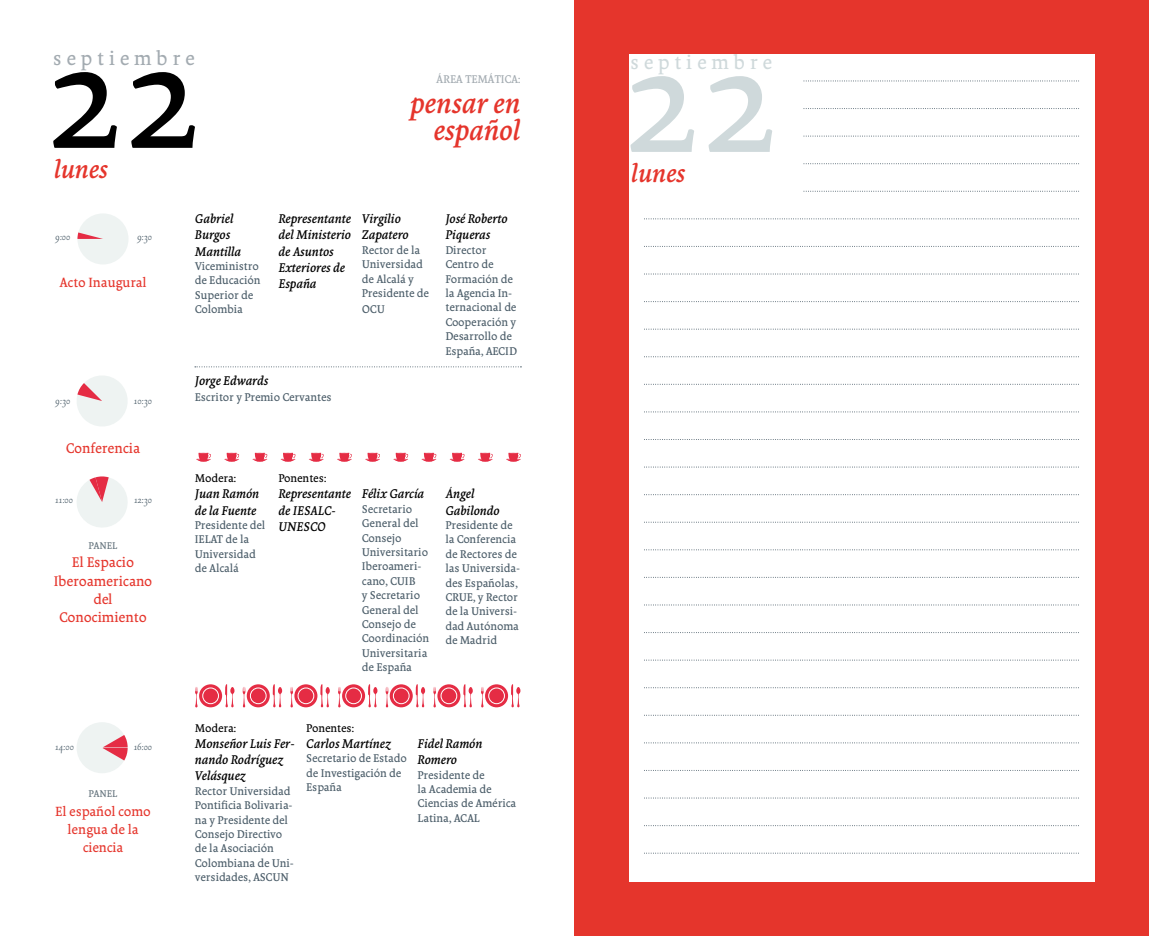
<style>
.page{position:relative;width:1149px;height:936px;background:#fff}
.page>*{position:absolute;margin:0;border:0;box-sizing:border-box;transform-origin:0 0}
.t1{font:150px "Borges Gris";color:#000}
.t2{font:150px "Borges Gris";color:#cfd9db}
.t3{font:italic 30px/27px "Borges Gris";color:#e5352c;text-align:right}
.t4{font:italic 27px "Borges Gris";color:#e5352c}
.t5{font:21px "Borges Gris";letter-spacing:.23em;color:#a3abb1}
.t6{font:21px "Borges Gris";letter-spacing:.23em;color:#cfd9db}
.t7{font:15px/19.5px "Borges Gris";color:#e5352c;text-align:center}
.t8{font:14.25px/18px "Borges Gris";color:#e5352c;text-align:center}
.t9{font:italic 13.5px/16.2px "Borges Gris";color:#000}
.t10{font:12px/14.4px "Borges Gris";color:#4a5c68}
.t11{font:12px "Borges Poema";color:#4a5c68}
.t12{font:12px "Borges Gris";color:#000}
.t13{font:12px "Borges Gris";letter-spacing:-.01em;color:#a3abb1}
.t14{font:10.5px "Borges Gris";letter-spacing:-.005em;color:#66757e}
</style>
<div class="page">
<div style="left:574px;top:0;width:574px;height:935px;background:#e5352c"></div>
<div style="left:628px;top:54px;width:466px;height:827px;background:#fff"></div>
<svg style="left:803px;top:81px;width:274px;height:1px"></svg>
<svg style="left:803px;top:108px;width:274px;height:1px"></svg>
<svg style="left:803px;top:136px;width:274px;height:1px"></svg>
<svg style="left:803px;top:163px;width:274px;height:1px"></svg>
<svg style="left:803px;top:191px;width:274px;height:1px"></svg>
<svg style="left:644px;top:218px;width:433px;height:1px"></svg>
<svg style="left:644px;top:246px;width:433px;height:1px"></svg>
<svg style="left:644px;top:274px;width:433px;height:1px"></svg>
<svg style="left:644px;top:301px;width:433px;height:1px"></svg>
<svg style="left:644px;top:329px;width:433px;height:1px"></svg>
<svg style="left:644px;top:356px;width:433px;height:1px"></svg>
<svg style="left:644px;top:384px;width:433px;height:1px"></svg>
<svg style="left:644px;top:411px;width:433px;height:1px"></svg>
<svg style="left:644px;top:439px;width:433px;height:1px"></svg>
<svg style="left:644px;top:467px;width:433px;height:1px"></svg>
<svg style="left:644px;top:494px;width:433px;height:1px"></svg>
<svg style="left:644px;top:522px;width:433px;height:1px"></svg>
<svg style="left:644px;top:549px;width:433px;height:1px"></svg>
<svg style="left:644px;top:577px;width:433px;height:1px"></svg>
<svg style="left:644px;top:604px;width:433px;height:1px"></svg>
<svg style="left:644px;top:632px;width:433px;height:1px"></svg>
<svg style="left:644px;top:659px;width:433px;height:1px"></svg>
<svg style="left:644px;top:687px;width:433px;height:1px"></svg>
<svg style="left:644px;top:715px;width:433px;height:1px"></svg>
<svg style="left:644px;top:742px;width:433px;height:1px"></svg>
<svg style="left:644px;top:770px;width:433px;height:1px"></svg>
<svg style="left:644px;top:797px;width:433px;height:1px"></svg>
<svg style="left:644px;top:825px;width:433px;height:1px"></svg>
<svg style="left:644px;top:852px;width:433px;height:1px"></svg>
<svg style="left:196px;top:452px;width:15px;height:10px"></svg>
<svg style="left:224px;top:452px;width:15px;height:10px"></svg>
<svg style="left:252px;top:452px;width:15px;height:10px"></svg>
<svg style="left:280px;top:452px;width:15px;height:10px"></svg>
<svg style="left:309px;top:452px;width:15px;height:10px"></svg>
<svg style="left:337px;top:452px;width:15px;height:10px"></svg>
<svg style="left:365px;top:452px;width:15px;height:10px"></svg>
<svg style="left:393px;top:452px;width:15px;height:10px"></svg>
<svg style="left:421px;top:452px;width:15px;height:10px"></svg>
<svg style="left:449px;top:452px;width:15px;height:10px"></svg>
<svg style="left:478px;top:452px;width:14px;height:10px"></svg>
<svg style="left:506px;top:452px;width:15px;height:10px"></svg>
<svg style="left:195px;top:687px;width:3px;height:20px"></svg>
<svg style="left:225px;top:684px;width:9px;height:23px"></svg>
<svg style="left:199px;top:684px;width:23px;height:23px"></svg>
<div style="left:203px;top:688px;width:15px;height:15px;background:#e52c44;border-radius:50%"></div>
<div style="left:202px;top:687px;width:16px;height:16px;border:1px solid #fff;border-radius:50%"></div>
<svg style="left:242px;top:687px;width:3px;height:20px"></svg>
<svg style="left:272px;top:684px;width:10px;height:23px"></svg>
<svg style="left:247px;top:684px;width:23px;height:23px"></svg>
<div style="left:250px;top:688px;width:16px;height:15px;background:#e52c44;border-radius:50%"></div>
<div style="left:250px;top:687px;width:16px;height:16px;border:1px solid #fff;border-radius:50%"></div>
<svg style="left:290px;top:687px;width:3px;height:20px"></svg>
<svg style="left:320px;top:684px;width:10px;height:23px"></svg>
<svg style="left:294px;top:684px;width:23px;height:23px"></svg>
<div style="left:298px;top:688px;width:16px;height:15px;background:#e52c44;border-radius:50%"></div>
<div style="left:298px;top:687px;width:16px;height:16px;border:1px solid #fff;border-radius:50%"></div>
<svg style="left:338px;top:687px;width:3px;height:20px"></svg>
<svg style="left:368px;top:684px;width:9px;height:23px"></svg>
<svg style="left:342px;top:684px;width:23px;height:23px"></svg>
<div style="left:345px;top:688px;width:16px;height:15px;background:#e52c44;border-radius:50%"></div>
<div style="left:345px;top:687px;width:16px;height:16px;border:1px solid #fff;border-radius:50%"></div>
<svg style="left:385px;top:687px;width:3px;height:20px"></svg>
<svg style="left:415px;top:684px;width:10px;height:23px"></svg>
<svg style="left:389px;top:684px;width:23px;height:23px"></svg>
<div style="left:393px;top:688px;width:16px;height:15px;background:#e52c44;border-radius:50%"></div>
<div style="left:393px;top:687px;width:16px;height:16px;border:1px solid #fff;border-radius:50%"></div>
<svg style="left:433px;top:687px;width:3px;height:20px"></svg>
<svg style="left:463px;top:684px;width:9px;height:23px"></svg>
<svg style="left:437px;top:684px;width:23px;height:23px"></svg>
<div style="left:441px;top:688px;width:15px;height:15px;background:#e52c44;border-radius:50%"></div>
<div style="left:440px;top:687px;width:17px;height:16px;border:1px solid #fff;border-radius:50%"></div>
<svg style="left:481px;top:687px;width:3px;height:20px"></svg>
<svg style="left:511px;top:684px;width:9px;height:23px"></svg>
<svg style="left:485px;top:684px;width:23px;height:23px"></svg>
<div style="left:488px;top:688px;width:16px;height:15px;background:#e52c44;border-radius:50%"></div>
<div style="left:488px;top:687px;width:16px;height:16px;border:1px solid #fff;border-radius:50%"></div>
<div style="left:77px;top:213px;width:51px;height:51px;background:#eef3f2;border-radius:50%"></div>
<svg style="left:77px;top:232px;width:26px;height:7px"></svg>
<svg style="left:77px;top:476px;width:51px;height:52px"></svg>
<div style="left:77px;top:722px;width:51px;height:51px;background:#eef3f2;border-radius:50%"></div>
<svg style="left:102px;top:735px;width:26px;height:25px"></svg>
<svg style="left:77px;top:376px;width:51px;height:50px"></svg>
<svg style="left:195px;top:366px;width:326px;height:1px"></svg>
<h3 class="t5" style="left:53px;top:46px;width:143px">septiembre</h3>
<h1 class="t1" style="left:43px;top:14px;width:158px">22</h1>
<h3 class="t4" style="left:54px;top:153px;width:55px">lunes</h3>
<p class="t11" style="left:55px;top:232px;width:17px">9:00</p>
<p class="t11" style="left:137px;top:232px;width:16px">9:30</p>
<p class="t8" style="left:59px;top:273px;width:89px">Acto Inaugural</p>
<p class="t9" style="left:195px;top:211px;width:48px">Gabriel<br>Burgos<br>Mantilla</p>
<p class="t10" style="left:195px;top:259px;width:67px">Viceministro de Educación<br>Superior de<br>Colombia</p>
<p class="t13" style="left:436px;top:72px;width:86px">ÁREA TEMÁTICA:</p>
<h2 class="t3" style="left:410px;top:90px;width:112px">pensar en español</h2>
<p class="t9" style="left:278px;top:211px;width:74px">Representante del Ministerio de Asuntos<br>Exteriores de<br>España</p>
<p class="t9" style="left:362px;top:211px;width:48px">Virgilio<br>Zapatero</p>
<p class="t10" style="left:362px;top:243px;width:68px">Rector de la<br>Universidad de Alcalá y<br>Presidente de</p>
<p class="t10" style="left:362px;top:302px;width:24px">OCU</p>
<p class="t9" style="left:445px;top:211px;width:64px">José Roberto<br>Piqueras</p>
<p class="t10" style="left:445px;top:243px;width:73px">Director<br>Centro de<br>Formación de la Agencia In&shy;ternacional de<br>Cooperación y<br>Desarrollo de<br>España, AECID</p>
<p class="t11" style="left:55px;top:395px;width:16px">9:30</p>
<p class="t11" style="left:134px;top:395px;width:20px">10:30</p>
<p class="t7" style="left:66px;top:438px;width:75px">Conferencia</p>
<p class="t11" style="left:55px;top:494px;width:19px">11:00</p>
<p class="t11" style="left:134px;top:494px;width:20px">12:30</p>
<p class="t14" style="left:89px;top:539px;width:30px">PANEL</p>
<p class="t7" style="left:54px;top:552px;width:100px">El Espacio<br>Iberoamericano</p>
<p class="t7" style="left:59px;top:590px;width:89px;line-height:18px">del<br>Conocimiento</p>
<p class="t11" style="left:55px;top:741px;width:20px">14:00</p>
<p class="t11" style="left:134px;top:741px;width:20px">16:00</p>
<p class="t14" style="left:89px;top:787px;width:30px">PANEL</p>
<p class="t8" style="left:55px;top:802px;width:97px">El español como lengua de la ciencia</p>
<p class="t9" style="left:195px;top:372px;width:75px">Jorge Edwards</p>
<p class="t10" style="left:195px;top:390px;width:138px">Escritor y Premio Cervantes</p>
<p class="t12" style="left:195px;top:471px;width:43px">Modera:</p>
<p class="t9" style="left:195px;top:486px;width:66px">Juan Ramón de la Fuente</p>
<p class="t10" style="left:195px;top:518px;width:72px">Presidente del<br>IELAT de la<br>Universidad de Alcalá</p>
<p class="t12" style="left:278px;top:471px;width:50px">Ponentes:</p>
<p class="t9" style="left:278px;top:486px;width:74px">Representante de IESALC-<br>UNESCO</p>
<p class="t9" style="left:362px;top:486px;width:64px">Félix García</p>
<p class="t10" style="left:362px;top:501px;width:69px">Secretario<br>General del<br>Consejo<br>Universitario<br>Iberoameri&shy;cano, CUIB<br>y Secretario<br>General del<br>Consejo de<br>Coordinación<br>Universitaria de España</p>
<p class="t9" style="left:445px;top:486px;width:56px">Ángel<br>Gabilondo</p>
<p class="t10" style="left:445px;top:518px;width:76px">Presidente de la Conferencia de Rectores de las Universida&shy;des Españolas,<br>CRUE, y Rector de la Universi&shy;dad Autónoma de Madrid</p>
<p class="t12" style="left:195px;top:721px;width:43px">Modera:</p>
<p class="t9" style="left:195px;top:735px;width:101px">Monseñor Luis Fer&shy;nando Rodríguez<br>Velásquez</p>
<p class="t10" style="left:195px;top:783px;width:100px">Rector Universidad<br>Pontificia Bolivaria&shy;na y Presidente del<br>Consejo Directivo de la Asociación<br>Colombiana de Uni&shy;versidades, ASCUN</p>
<p class="t12" style="left:306px;top:721px;width:50px">Ponentes:</p>
<p class="t9" style="left:306px;top:735px;width:86px">Carlos Martínez</p>
<p class="t10" style="left:306px;top:751px;width:102px">Secretario de Estado de Investigación de<br>España</p>
<p class="t9" style="left:417px;top:735px;width:66px">Fidel Ramón<br>Romero</p>
<p class="t10" style="left:417px;top:767px;width:100px">Presidente de<br>la Academia de<br>Ciencias de América<br>Latina, ACAL</p>
<h3 class="t6" style="left:630px;top:50px;width:143px">septiembre</h3>
<h1 class="t2" style="left:620px;top:18px;width:158px">22</h1>
<h3 class="t4" style="left:631px;top:157px;width:55px">lunes</h3>
</div>
